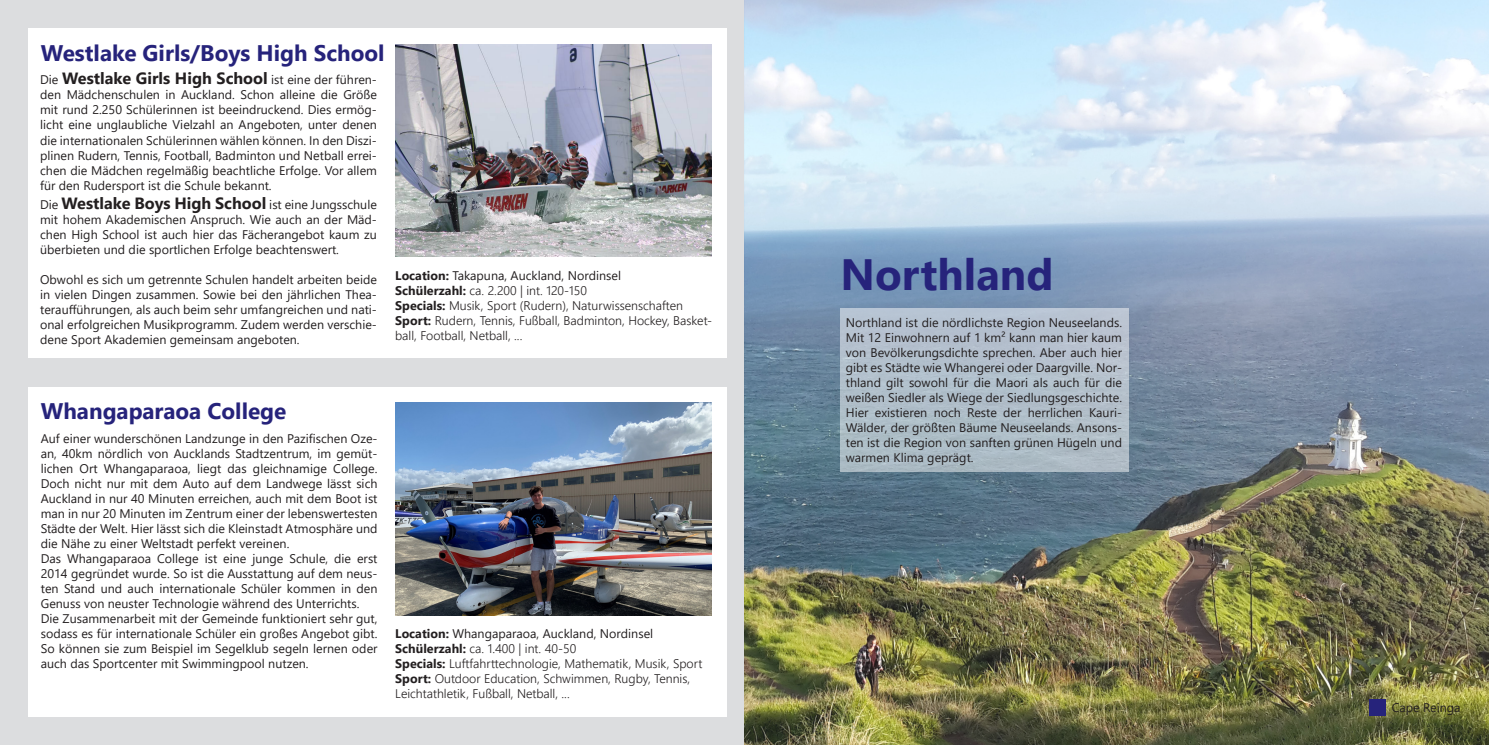
<style>
.page{position:relative;width:1489px;height:745px;background:#fff}
.page>*{position:absolute;margin:0;border:0;box-sizing:border-box;transform-origin:0 0}
.t1{font:700 43.75px "Segoe UI";color:#26237b}
.t2{font:700 22.5px "Segoe UI";color:#26237b}
.t3{font:700 16.25px "Segoe UI";color:#231f20}
.t4{font:12.5px/15px "Segoe UI";color:#231f20;text-align:justify}
.t5{font:300 12.5px/15px "Segoe UI";color:#231f20}
.s1{font-weight:400;font-size:12.5px}
.s2{font-weight:700}
</style>
<div class="page">
<div style="left:0;top:0;width:744px;height:744px;background:#dcdddf"></div>
<div style="left:28px;top:28px;width:698px;height:330px;background:#fff"></div>
<img style="left:395px;top:44px;width:316px;height:212px">
<div style="left:28px;top:386px;width:698px;height:330px;background:#fff"></div>
<img style="left:395px;top:402px;width:316px;height:212px">
<img style="left:744px;top:0;width:744px;height:744px">
<div style="left:840px;top:308px;width:289px;height:163px;background:#b2c0cb"></div>
<div style="left:1369px;top:698px;width:16px;height:16px;background:#26237b"></div>
<p class="t2" style="left:41px;top:31px;width:345px">Westlake Girls/Boys High School</p>
<p class="t3" style="left:40px;top:63px;width:338px"><span class="s1">Die</span> Westlake Girls High School <span class="s1">ist eine der führen-</span></p>
<p class="t4" style="left:40px;top:86px;width:338px">den Mädchenschulen in Auckland. Schon alleine die Größe mit rund 2.250 Schülerinnen ist beeindruckend. Dies ermög&shy;licht eine unglaubliche Vielzahl an Angeboten, unter denen die internationalen Schülerinnen wählen können. In den Diszi&shy;plinen Rudern, Tennis, Football, Badminton und Netball errei&shy;chen die Mädchen regelmäßig beachtliche Erfolge. Vor allem für den Rudersport ist die Schule bekannt.</p>
<p class="t3" style="left:40px;top:188px;width:338px"><span class="s1">Die</span> Westlake Boys High School <span class="s1">ist eine Jungsschule</span></p>
<p class="t4" style="left:40px;top:211px;width:338px">mit hohem Akademischen Anspruch. Wie auch an der Mäd&shy;chen High School ist auch hier das Fächerangebot kaum zu überbieten und die sportlichen Erfolge beachtenswert.</p>
<p class="t4" style="left:40px;top:271px;width:338px">Obwohl es sich um getrennte Schulen handelt arbeiten beide in vielen Dingen zusammen. Sowie bei den jährlichen Thea&shy;teraufführungen, als auch beim sehr umfangreichen und nati&shy;onal erfolgreichen Musikprogramm. Zudem werden verschie&shy;dene Sport Akademien gemeinsam angeboten.</p>
<p class="t4" style="left:395px;top:267px;width:227px"><span class="s2">Location:</span> Takapuna, Auckland, Nordinsel</p>
<p class="t5" style="left:395px;top:281px;width:193px"><span class="s2">Schülerzahl:</span> ca. 2.200 | int. 120-150</p>
<p class="t5" style="left:395px;top:296px;width:289px"><span class="s2">Specials:</span> Musik, Sport (Rudern), Naturwissenschaften</p>
<p class="t5" style="left:395px;top:311px;width:318px"><span class="s2">Sport:</span> Rudern, Tennis, Fußball, Badminton, Hockey, Basket&shy;ball, Football, Netball, ...</p>
<p class="t2" style="left:41px;top:389px;width:247px">Whangaparaoa College</p>
<p class="t4" style="left:41px;top:430px;width:338px">Auf einer wunderschönen Landzunge in den Pazifischen Oze&shy;an, 40km nördlich von Aucklands Stadtzentrum, im gemüt&shy;lichen Ort Whangaparaoa, liegt das gleichnamige College.<br>Doch nicht nur mit dem Auto auf dem Landwege lässt sich Auckland in nur 40 Minuten erreichen, auch mit dem Boot ist man in nur 20 Minuten im Zentrum einer der lebenswertesten Städte der Welt. Hier lässt sich die Kleinstadt Atmosphäre und die Nähe zu einer Weltstadt perfekt vereinen.</p>
<p class="t4" style="left:41px;top:550px;width:338px">Das Whangaparaoa College ist eine junge Schule, die erst 2014 gegründet wurde. So ist die Ausstattung auf dem neus&shy;ten Stand und auch internationale Schüler kommen in den Genuss von neuster Technologie während des Unterrichts.</p>
<p class="t4" style="left:41px;top:610px;width:338px">Die Zusammenarbeit mit der Gemeinde funktioniert sehr gut, sodass es für internationale Schüler ein großes Angebot gibt.<br>So können sie zum Beispiel im Segelklub segeln lernen oder auch das Sportcenter mit Swimmingpool nutzen.</p>
<p class="t4" style="left:395px;top:624px;width:259px"><span class="s2">Location:</span> Whangaparaoa, Auckland, Nordinsel</p>
<p class="t5" style="left:395px;top:639px;width:182px"><span class="s2">Schülerzahl:</span> ca. 1.400 | int. 40-50</p>
<p class="t5" style="left:395px;top:654px;width:308px"><span class="s2">Specials:</span> Luftfahrttechnologie, Mathematik, Musik, Sport</p>
<p class="t5" style="left:395px;top:669px;width:296px"><span class="s2">Sport:</span> Outdoor Education, Schwimmen, Rugby, Tennis,<br>Leichtathletik, Fußball, Netball, ...</p>
<p class="t1" style="left:840px;top:233px;width:214px">Northland</p>
<p class="t4" style="left:845px;top:313px;width:278px">Northland ist die nördlichste Region Neuseelands.<br>Mit 12 Einwohnern auf 1 km² kann man hier kaum von Bevölkerungsdichte sprechen. Aber auch hier gibt es Städte wie Whangerei oder Daargville. Nor&shy;thland gilt sowohl für die Maori als auch für die weißen Siedler als Wiege der Siedlungsgeschichte.<br>Hier existieren noch Reste der herrlichen Kauri-Wälder, der größten Bäume Neuseelands. Ansons&shy;ten ist die Region von sanften grünen Hügeln und warmen Klima geprägt.</p>
<p class="t4" style="left:1391px;top:698px;width:70px">Cape Reinga</p>
</div>
